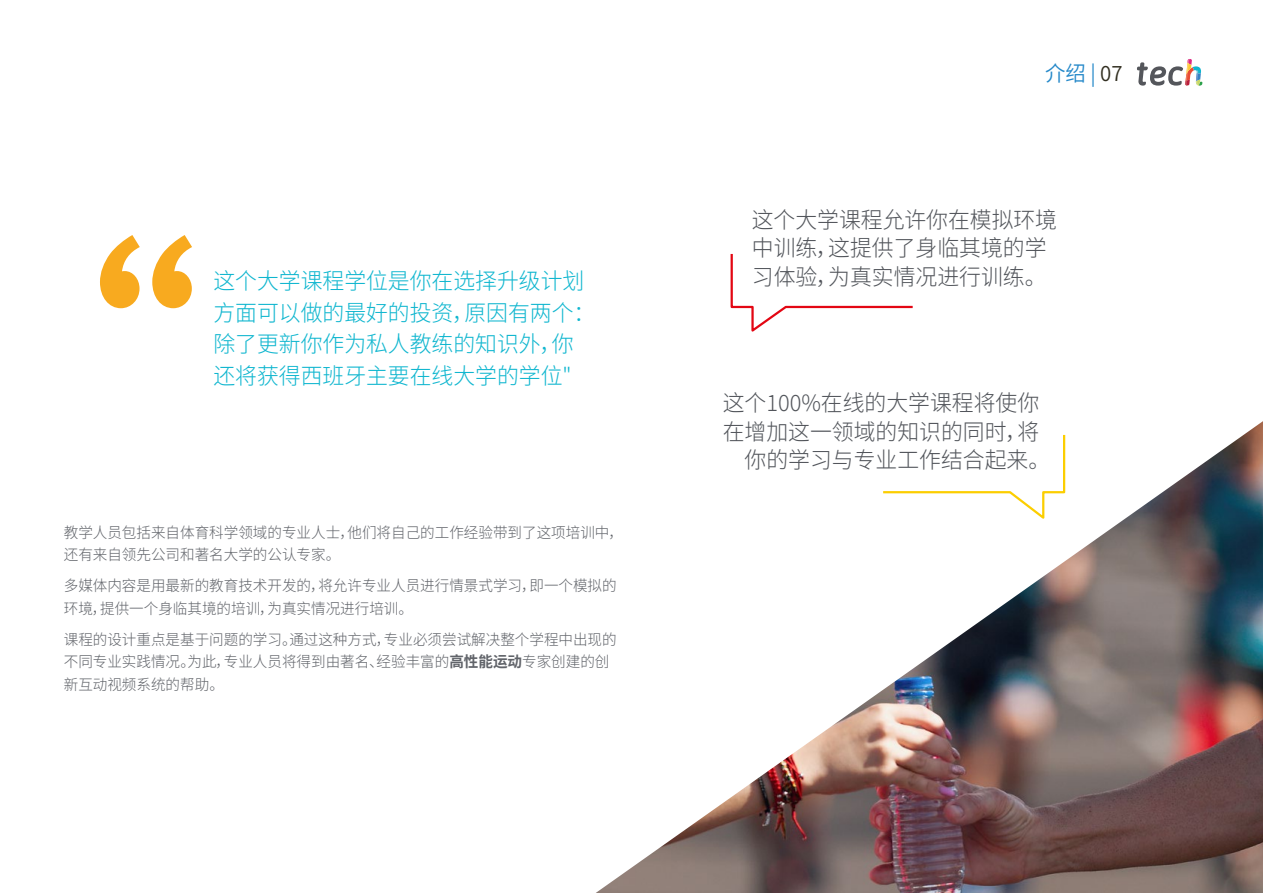
<style>
.page{position:relative;width:1263px;height:893px;background:#fff}
.page>*{position:absolute;margin:0;border:0;box-sizing:border-box;transform-origin:0 0}
.t1{font:300 22.5px/28.5px "Source Han Sans CN";color:#52555b}
.t2{font:300 22.5px/31.5px "Source Han Sans CN";color:#0fb6cf}
.t3{font:21px "Source Han Sans CN";color:#2488c9}
.t4{font:300 15px/22.5px "Source Han Sans CN";color:#61646a}
.s1{font-weight:700}
.s2{color:#312e20}
</style>
<div class="page">
<svg style="left:100px;top:235px;width:92px;height:73px"></svg>
<img style="left:596px;top:421px;width:667px;height:472px">
<svg style="left:1137px;top:59px;width:65px;height:27px"></svg>
<svg style="left:881px;top:433px;width:185px;height:89px"></svg>
<svg style="left:730px;top:254px;width:183px;height:78px"></svg>
<h1 class="t2" style="left:213px;top:266px;width:383px">这个大学课程学位是你在选择升级计划方面可以做的最好的投资，原因有两个：除了更新你作为私人教练的知识外，你还将获得西班牙主要在线大学的学位"</h1>
<p class="t4" style="left:64px;top:521px;width:561px">教学人员包括来自体育科学领域的专业人士，他们将自己的工作经验带到了这项培训中，还有来自领先公司和著名大学的公认专家。</p>
<p class="t4" style="left:64px;top:575px;width:554px">多媒体内容是用最新的教育技术开发的，将允许专业人员进行情景式学习，即一个模拟的环境，提供一个身临其境的培训，为真实情况进行培训。</p>
<p class="t4" style="left:64px;top:628px;width:554px">课程的设计重点是基于问题的学习。通过这种方式，专业必须尝试解决整个学程中出现的不同专业实践情况。为此，专业人员将得到由著名、经验丰富的<span class="s1">高性能运动</span>专家创建的创新互动视频系统的帮助。</p>
<h2 class="t3" style="left:1045px;top:61px;width:79px">介绍 | <span class="s2">07</span></h2>
<h1 class="t1" style="left:752px;top:206px;width:307px">这个大学课程允许你在模拟环境中训练，这提供了身临其境的学习体验，为真实情况进行训练。</h1>
<h1 class="t1" style="left:723px;top:389px;width:318px">这个100%在线的大学课程将使你</h1>
<h1 class="t1" style="left:723px;top:418px;width:318px">在增加这一领域的知识的同时，将</h1>
<h1 class="t1" style="left:744px;top:446px;width:307px">你的学习与专业工作结合起来。</h1>
</div>
